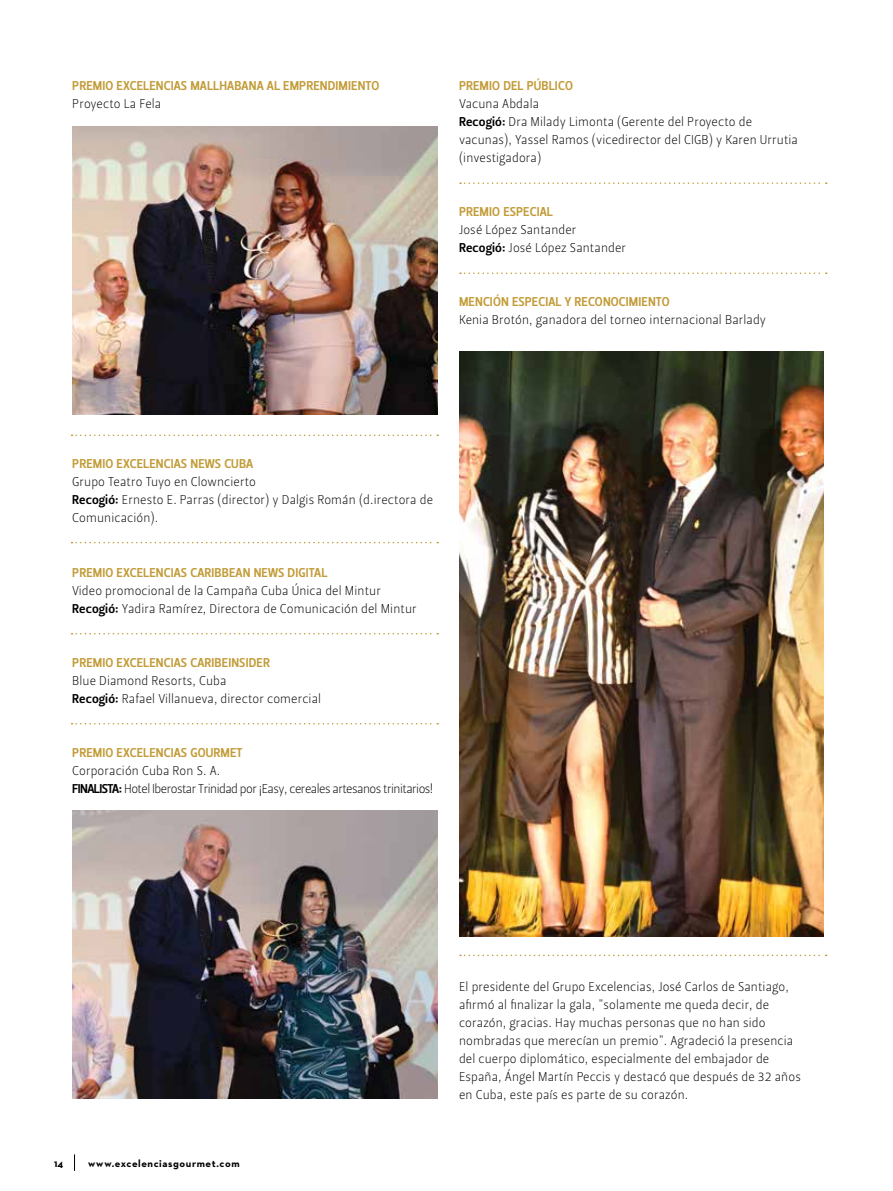
<style>
.page{position:relative;width:893px;height:1191px;background:#fff}
.page>*{position:absolute;margin:0;border:0;box-sizing:border-box;transform-origin:0 0}
.t1{font:12.75px/18px "Leitura Sans Grot 1";letter-spacing:.01em;color:#000}
.t2{font:12.75px "Leitura Sans Grot 3";letter-spacing:.01em;color:#c29c38}
.t3{font:12.75px/18px "Leitura Sans Grot 1";letter-spacing:-.04em;color:#000}
.t4{font:700 10.5px "Neutraface 2 Text";letter-spacing:.055em;color:#000}
.s1{font-family:"Leitura Sans Grot 3"}
</style>
<div class="page">
<img style="left:72px;top:810px;width:366px;height:288px">
<img style="left:459px;top:351px;width:365px;height:585px">
<img style="left:72px;top:126px;width:366px;height:288px">
<svg style="left:72px;top:434px;width:366px;height:2px"></svg>
<svg style="left:72px;top:542px;width:366px;height:1px"></svg>
<svg style="left:460px;top:182px;width:367px;height:2px"></svg>
<svg style="left:460px;top:272px;width:367px;height:2px"></svg>
<svg style="left:72px;top:633px;width:366px;height:1px"></svg>
<svg style="left:72px;top:723px;width:366px;height:1px"></svg>
<svg style="left:460px;top:954px;width:367px;height:2px"></svg>
<svg style="left:74px;top:1154px;width:1px;height:16px"></svg>
<p class="t2" style="left:72px;top:78px;width:309px">PREMIO EXCELENCIAS MALLHABANA AL EMPRENDIMIENTO</p>
<p class="t1" style="left:72px;top:95px;width:91px">Proyecto La Fela</p>
<p class="t2" style="left:459px;top:78px;width:115px">PREMIO DEL PÚBLICO</p>
<p class="t1" style="left:459px;top:95px;width:340px">Vacuna Abdala<br><span class="s1">Recogió:</span> Dra Milady Limonta (Gerente del Proyecto de vacunas), Yassel Ramos (vicedirector del CIGB) y Karen Urrutia (investigadora)</p>
<p class="t2" style="left:459px;top:204px;width:95px">PREMIO ESPECIAL</p>
<p class="t1" style="left:459px;top:221px;width:169px">José López Santander<br><span class="s1">Recogió:</span> José López Santander</p>
<p class="t2" style="left:459px;top:294px;width:212px">MENCIÓN ESPECIAL Y RECONOCIMIENTO</p>
<p class="t1" style="left:459px;top:311px;width:309px">Kenia Brotón, ganadora del torneo internacional Barlady</p>
<p class="t2" style="left:72px;top:456px;width:182px">PREMIO EXCELENCIAS NEWS CUBA</p>
<p class="t1" style="left:72px;top:473px;width:362px">Grupo Teatro Tuyo en Clowncierto<br><span class="s1">Recogió:</span> Ernesto E. Parras (director) y Dalgis Román (d.irectora de<br>Comunicación).</p>
<p class="t2" style="left:72px;top:564px;width:257px">PREMIO EXCELENCIAS CARIBBEAN NEWS DIGITAL</p>
<p class="t1" style="left:72px;top:581px;width:346px">Video promocional de la Campaña Cuba Única del Mintur<br><span class="s1">Recogió:</span> Yadira Ramírez, Directora de Comunicación del Mintur</p>
<p class="t2" style="left:72px;top:654px;width:199px">PREMIO EXCELENCIAS CARIBEINSIDER</p>
<p class="t1" style="left:72px;top:671px;width:250px">Blue Diamond Resorts, Cuba<br><span class="s1">Recogió:</span> Rafael Villanueva, director comercial</p>
<p class="t2" style="left:72px;top:744px;width:172px">PREMIO EXCELENCIAS GOURMET</p>
<p class="t3" style="left:72px;top:761px;width:363px">Corporación Cuba Ron S. A.<br><span class="s1">FINALISTA:</span> Hotel Iberostar Trinidad por ¡Easy, cereales artesanos trinitarios!</p>
<p class="t4" style="left:54px;top:1156px;width:11px">14</p>
<p class="t4" style="left:88px;top:1156px;width:153px">www.excelenciasgourmet.com</p>
<p class="t1" style="left:459px;top:977px;width:343px">El presidente del Grupo Excelencias, José Carlos de Santiago, afirmó al finalizar la gala, "solamente me queda decir, de corazón, gracias. Hay muchas personas que no han sido nombradas que merecían un premio". Agradeció la presencia del cuerpo diplomático, especialmente del embajador de España, Ángel Martín Peccis y destacó que después de 32 años en Cuba, este país es parte de su corazón.</p>
</div>
